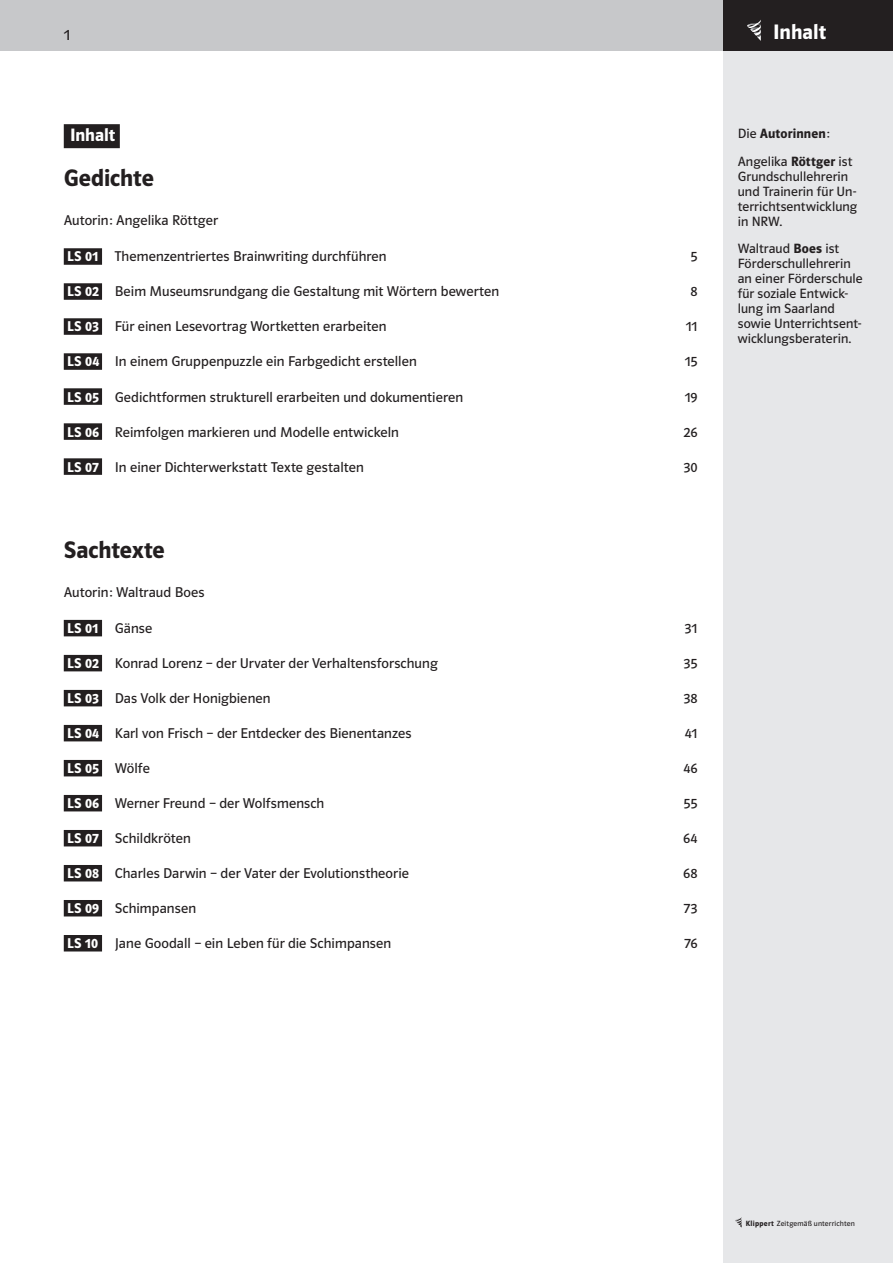
<style>
.page{position:relative;width:893px;height:1263px;background:#fff}
.page>*{position:absolute;margin:0;border:0;box-sizing:border-box;transform-origin:0 0}
.t1{font:24px "Polo ST11 K Hfett";color:#231f20}
.t2{font:21px "Polo ST11 K Hfett";color:#fff}
.t3{font:18px "Polo ST11 K Hfett";letter-spacing:-.005em;color:#fff}
.t4{font:15.75px "Polo ST11 K Buch";color:#231f20}
.t5{font:14.25px "Polo ST11 K Buch";letter-spacing:.005em;color:#231f20}
.t6{font:13.5px/15px "Polo ST11 K Buch";letter-spacing:.005em;color:#231f20}
.t7{font:13.5px "Polo ST11 K Hfett";letter-spacing:.01em;color:#231f20}
.t8{font:7.65px "Polo ST11 K Leicht";letter-spacing:.03em;color:#231f20}
.t9{font:7.5px "Polo ST11 K Buch";letter-spacing:.02em;color:#231f20}
.s1{font-family:"Polo ST11 K Hfett";color:#fff}
.s2{font-family:"Polo ST11 K Buch"}
.s3{font-family:"Polo ST11 K Hfett"}
.s4{font-family:"Polo ST11 K Hfett";font-size:7.65px}
</style>
<div class="page">
<div style="left:723px;top:0;width:170px;height:1263px;background:#e6e7e9"></div>
<div style="left:0;top:0;width:893px;height:51px;background:#c7c8ca"></div>
<div style="left:723px;top:0;width:170px;height:51px;background:#231f20"></div>
<img style="left:747px;top:20px;width:14px;height:8px">
<svg style="left:735px;top:1217px;width:7px;height:10px"></svg>
<div style="left:64px;top:124px;width:56px;height:24px;background:#231f20"></div>
<div style="left:64px;top:248px;width:38px;height:17px;background:#231f20"></div>
<div style="left:64px;top:283px;width:38px;height:17px;background:#231f20"></div>
<div style="left:64px;top:318px;width:38px;height:17px;background:#231f20"></div>
<div style="left:64px;top:353px;width:38px;height:17px;background:#231f20"></div>
<div style="left:64px;top:388px;width:38px;height:17px;background:#231f20"></div>
<div style="left:64px;top:423px;width:38px;height:17px;background:#231f20"></div>
<div style="left:64px;top:458px;width:38px;height:17px;background:#231f20"></div>
<div style="left:64px;top:620px;width:38px;height:16px;background:#231f20"></div>
<div style="left:64px;top:655px;width:38px;height:16px;background:#231f20"></div>
<div style="left:64px;top:690px;width:38px;height:16px;background:#231f20"></div>
<div style="left:64px;top:725px;width:38px;height:16px;background:#231f20"></div>
<div style="left:64px;top:760px;width:38px;height:16px;background:#231f20"></div>
<div style="left:64px;top:795px;width:38px;height:16px;background:#231f20"></div>
<div style="left:64px;top:830px;width:38px;height:16px;background:#231f20"></div>
<div style="left:64px;top:865px;width:38px;height:16px;background:#231f20"></div>
<div style="left:64px;top:900px;width:38px;height:16px;background:#231f20"></div>
<div style="left:64px;top:935px;width:38px;height:16px;background:#231f20"></div>
<p class="t4" style="left:64px;top:26px;width:8px">1</p>
<h2 class="t2" style="left:773px;top:20px;width:55px">Inhalt</h2>
<p class="t3" style="left:70px;top:125px;width:47px">Inhalt</p>
<h1 class="t1" style="left:64px;top:165px;width:92px">Gedichte</h1>
<p class="t5" style="left:64px;top:213px;width:156px">Autorin: Angelika Röttger</p>
<p class="t5" style="left:67px;top:249px;width:321px"><span class="s1">LS 01</span> Themenzentriertes Brainwriting durchführen</p>
<p class="t5" style="left:690px;top:249px;width:8px">5</p>
<p class="t5" style="left:67px;top:284px;width:433px"><span class="s1">LS 02</span> Beim Museumsrundgang die Gestaltung mit Wörtern bewerten</p>
<p class="t5" style="left:690px;top:284px;width:8px">8</p>
<p class="t5" style="left:67px;top:319px;width:321px"><span class="s1">LS 03</span> Für einen Lesevortrag Wortketten erarbeiten</p>
<p class="t5" style="left:686px;top:319px;width:13px">11</p>
<p class="t5" style="left:67px;top:354px;width:351px"><span class="s1">LS 04</span> In einem Gruppenpuzzle ein Farbgedicht erstellen</p>
<p class="t5" style="left:685px;top:354px;width:14px">15</p>
<p class="t5" style="left:67px;top:389px;width:397px"><span class="s1">LS 05</span> Gedichtformen strukturell erarbeiten und dokumentieren</p>
<p class="t5" style="left:685px;top:389px;width:14px">19</p>
<p class="t5" style="left:67px;top:424px;width:333px"><span class="s1">LS 06</span> Reimfolgen markieren und Modelle entwickeln</p>
<p class="t5" style="left:684px;top:424px;width:15px">26</p>
<p class="t5" style="left:67px;top:459px;width:298px"><span class="s1">LS 07</span> In einer Dichterwerkstatt Texte gestalten</p>
<p class="t5" style="left:683px;top:459px;width:16px">30</p>
<h1 class="t1" style="left:64px;top:536px;width:102px">Sachtexte</h1>
<p class="t5" style="left:64px;top:584px;width:142px">Autorin: Waltraud Boes</p>
<p class="t5" style="left:67px;top:620px;width:87px"><span class="s1">LS 01</span> Gänse</p>
<p class="t5" style="left:684px;top:620px;width:14px">31</p>
<p class="t5" style="left:67px;top:656px;width:372px"><span class="s1">LS 02</span> Konrad Lorenz – der Urvater der Verhaltensforschung</p>
<p class="t5" style="left:683px;top:656px;width:15px">35</p>
<p class="t5" style="left:67px;top:691px;width:205px"><span class="s1">LS 03</span> Das Volk der Honigbienen</p>
<p class="t5" style="left:683px;top:691px;width:16px">38</p>
<p class="t5" style="left:67px;top:726px;width:346px"><span class="s1">LS 04</span> Karl von Frisch – der Entdecker des Bienentanzes</p>
<p class="t5" style="left:685px;top:726px;width:14px">41</p>
<p class="t5" style="left:67px;top:761px;width:84px"><span class="s1">LS 05</span> Wölfe</p>
<p class="t5" style="left:683px;top:761px;width:16px">46</p>
<p class="t5" style="left:67px;top:796px;width:259px"><span class="s1">LS 06</span> Werner Freund – der Wolfsmensch</p>
<p class="t5" style="left:683px;top:796px;width:15px">55</p>
<p class="t5" style="left:67px;top:831px;width:125px"><span class="s1">LS 07</span> Schildkröten</p>
<p class="t5" style="left:683px;top:831px;width:16px">64</p>
<p class="t5" style="left:67px;top:866px;width:343px"><span class="s1">LS 08</span> Charles Darwin – der Vater der Evolutionstheorie</p>
<p class="t5" style="left:683px;top:866px;width:16px">68</p>
<p class="t5" style="left:67px;top:901px;width:130px"><span class="s1">LS 09</span> Schimpansen</p>
<p class="t5" style="left:683px;top:901px;width:15px">73</p>
<p class="t5" style="left:67px;top:936px;width:325px"><span class="s1">LS 10</span> Jane Goodall – ein Leben für die Schimpansen</p>
<p class="t5" style="left:684px;top:936px;width:15px">76</p>
<p class="t7" style="left:738px;top:126px;width:94px"><span class="s2">Die</span> Autorinnen<span class="s2">:</span></p>
<p class="t6" style="left:738px;top:154px;width:121px">Angelika <span class="s3">Röttger</span> ist<br>Grundschullehrerin und Trainerin für Un&shy;terrichtsentwicklung in NRW.</p>
<p class="t6" style="left:738px;top:242px;width:127px">Waltraud <span class="s3">Boes</span> ist<br>Förderschullehrerin an einer Förderschule für soziale Entwick&shy;lung im Saarland sowie Unterrichtsent&shy;wicklungsberaterin.</p>
<p class="t9" style="left:746px;top:1219px;width:110px"><span class="s4">Klippert</span> Zeitgemäß unterrichten</p>
<p class="t8" style="left:778px;top:1219px;width:30px">bei Klett</p>
</div>
